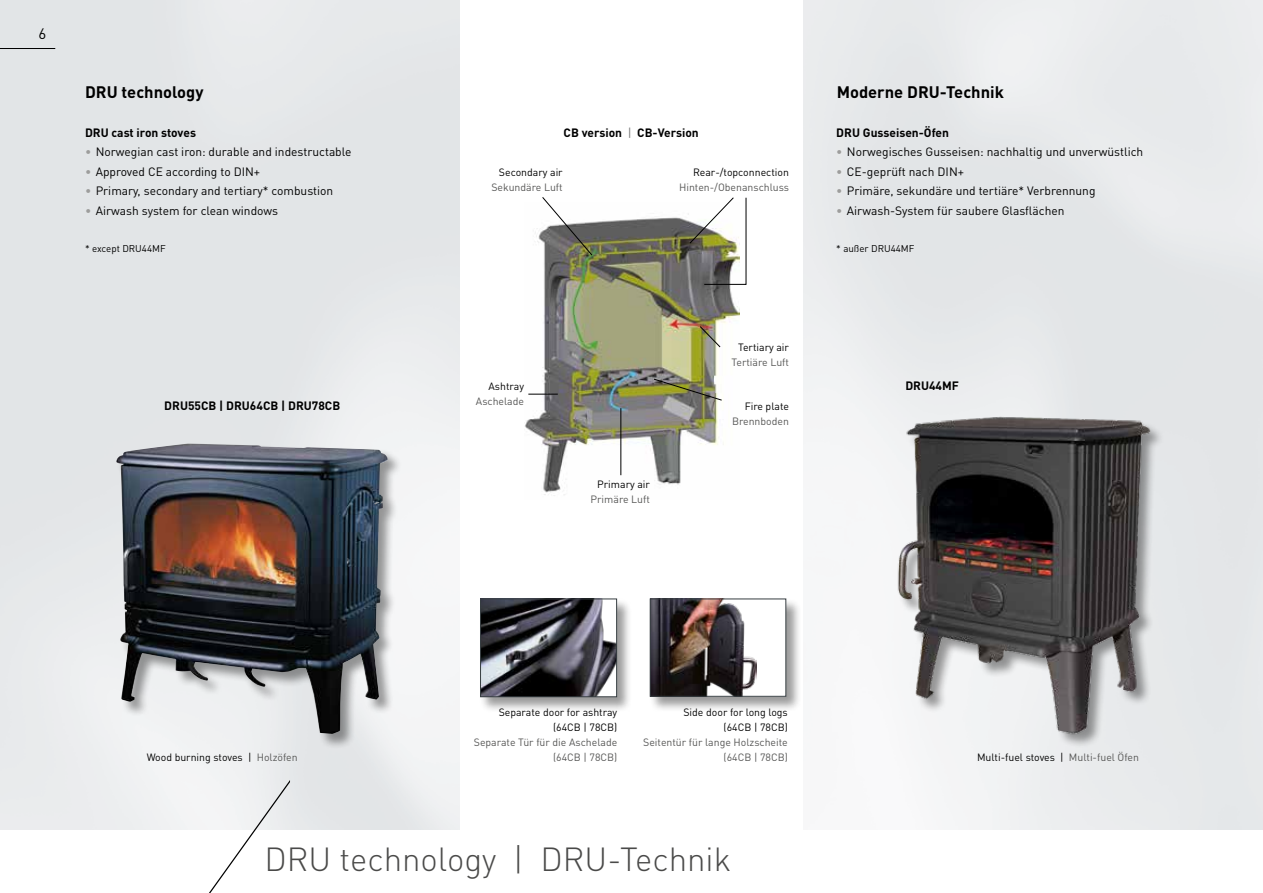
<style>
.page{position:relative;width:1263px;height:893px;background:#fff}
.page>*{position:absolute;margin:0;border:0;box-sizing:border-box;transform-origin:0 0}
.t1{font:300 33px "DIN Pro";color:#4a4a49}
.t2{font:700 16.5px "DIN Pro";color:#000}
.t3{font:15px "DIN Pro";color:#000}
.t4{font:12px "DIN Pro";color:#000}
.t5{font:700 12px "DIN Pro";color:#000}
.t6{font:10.5px/15px "DIN Pro";color:#000;text-align:right}
.t7{font:10.5px/15px "DIN Pro";color:#575756;text-align:right}
.t8{font:9.75px "DIN Pro";color:#000}
.s1{color:#9d9d9c}
.s2{font-weight:400;color:#706f6f}
.s3{color:#575756}
</style>
<div class="page">
<svg style="left:209px;top:780px;width:81px;height:113px"></svg>
<div style="left:116px;top:443px;width:287px;height:306px;background:#000;opacity:.4"></div>
<img style="left:116px;top:446px;width:198px;height:256px">
<img style="left:886px;top:404px;width:280px;height:338px">
<div style="left:480px;top:598px;width:152px;height:114px;background:#000;opacity:.4"></div>
<img style="left:482px;top:601px;width:133px;height:94px">
<div style="left:480px;top:599px;width:137px;height:98px;border:1px solid #373e42"></div>
<div style="left:649px;top:598px;width:152px;height:114px;background:#000;opacity:.4"></div>
<div style="left:650px;top:599px;width:136px;height:97px;background:#fff"></div>
<img style="left:652px;top:601px;width:104px;height:93px">
<div style="left:650px;top:599px;width:136px;height:97px;border:1px solid #373e42"></div>
<img style="left:525px;top:213px;width:214px;height:283px">
<svg style="left:542px;top:197px;width:51px;height:59px"></svg>
<hr style="left:528px;top:394px;width:30px;height:1px;background:#000">
<svg style="left:653px;top:379px;width:69px;height:22px;background:#878763"></svg>
<hr style="left:621px;top:408px;width:1px;height:67px;background:#000">
<svg style="left:689px;top:197px;width:57px;height:88px"></svg>
<svg style="left:699px;top:326px;width:22px;height:22px"></svg>
<hr style="left:0;top:48px;width:55px;height:1px;background:#000">
<p class="t3" style="left:39px;top:23px;width:9px">6</p>
<h2 class="t2" style="left:85px;top:78px;width:120px">DRU technology</h2>
<p class="t5" style="left:85px;top:122px;width:112px">DRU cast iron stoves</p>
<p class="t4" style="left:85px;top:144px;width:268px"><span class="s1">•</span> Norwegian cast iron: durable and indestructable</p>
<p class="t4" style="left:85px;top:163px;width:177px"><span class="s1">•</span> Approved CE according to DIN+</p>
<p class="t4" style="left:85px;top:183px;width:250px"><span class="s1">•</span> Primary, secondary and tertiary* combustion</p>
<p class="t4" style="left:85px;top:202px;width:195px"><span class="s1">•</span> Airwash system for clean windows</p>
<p class="t8" style="left:85px;top:242px;width:82px">* except DRU44MF</p>
<p class="t5" style="left:164px;top:395px;width:177px">DRU55CB | DRU64CB | DRU78CB</p>
<p class="t5" style="left:564px;top:122px;width:137px">CB version <span class="s2">|</span> CB-Version</p>
<p class="t6" style="left:499px;top:164px;width:65px">Secondary air</p>
<p class="t7" style="left:491px;top:179px;width:73px">Sekundäre Luft</p>
<p class="t6" style="left:693px;top:164px;width:97px">Rear-/topconnection</p>
<p class="t7" style="left:679px;top:179px;width:111px">Hinten-/Obenanschluss</p>
<p class="t6" style="left:489px;top:378px;width:37px">Ashtray</p>
<p class="t7" style="left:476px;top:393px;width:50px">Aschelade</p>
<p class="t6" style="left:597px;top:476px;width:54px">Primary air</p>
<p class="t7" style="left:591px;top:491px;width:61px">Primäre Luft</p>
<p class="t6" style="left:738px;top:339px;width:52px">Tertiary air</p>
<p class="t7" style="left:731px;top:354px;width:59px">Tertiäre Luft</p>
<p class="t6" style="left:745px;top:398px;width:46px">Fire plate</p>
<p class="t7" style="left:732px;top:413px;width:58px">Brennboden</p>
<h2 class="t2" style="left:837px;top:78px;width:169px">Moderne DRU-Technik</h2>
<p class="t5" style="left:836px;top:122px;width:114px">DRU Gusseisen-Öfen</p>
<p class="t4" style="left:836px;top:144px;width:308px"><span class="s1">•</span> Norwegisches Gusseisen: nachhaltig und unverwüstlich</p>
<p class="t4" style="left:836px;top:163px;width:129px"><span class="s1">•</span> CE-geprüft nach DIN+</p>
<p class="t4" style="left:836px;top:183px;width:261px"><span class="s1">•</span> Primäre, sekundäre und tertiäre* Verbrennung</p>
<p class="t4" style="left:836px;top:202px;width:230px"><span class="s1">•</span> Airwash-System für saubere Glasflächen</p>
<p class="t8" style="left:836px;top:242px;width:80px">* außer DRU44MF</p>
<p class="t5" style="left:905px;top:376px;width:55px">DRU44MF</p>
<p class="t6" style="left:499px;top:704px;width:120px">Separate door for ashtray (64CB | 78CB)</p>
<p class="t7" style="left:474px;top:734px;width:145px">Separate Tür für die Aschelade (64CB | 78CB)</p>
<p class="t6" style="left:683px;top:704px;width:106px">Side door for long logs (64CB | 78CB)</p>
<p class="t7" style="left:643px;top:734px;width:146px">Seitentür für lange Holzscheite (64CB | 78CB)</p>
<p class="t6" style="left:147px;top:749px;width:152px">Wood burning stoves | <span class="s3">Holzöfen</span></p>
<p class="t6" style="left:977px;top:749px;width:163px">Multi-fuel stoves | <span class="s3">Multi-fuel Öfen</span></p>
<h1 class="t1" style="left:264px;top:833px;width:468px">DRU technology | DRU-Technik</h1>
</div>
